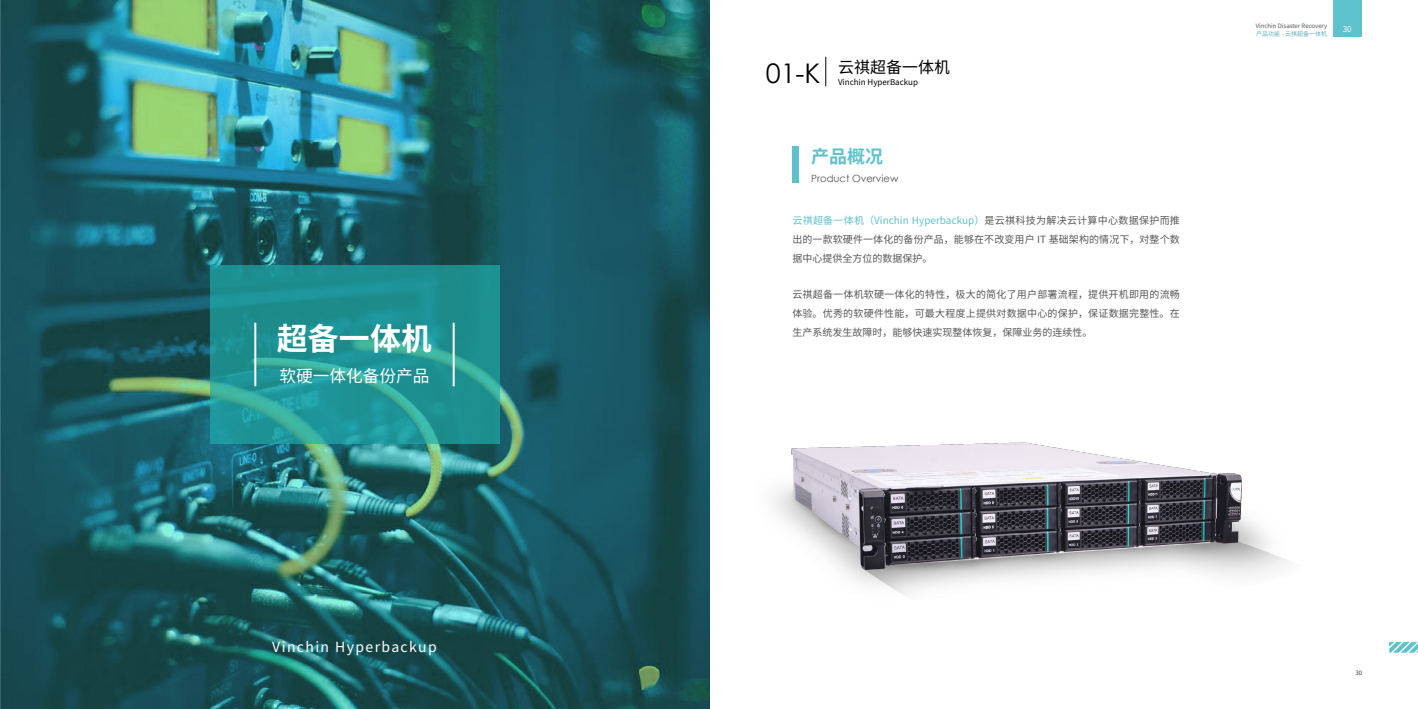
<style>
.page{position:relative;width:1418px;height:709px;background:#fff}
.page>*{position:absolute;margin:0;border:0;box-sizing:border-box;transform-origin:0 0}
.t1{font:700 31px "Source Han Sans CN";color:#fff}
.t2{font:700 18px "Source Han Sans CN";color:#5ec2cc}
.t3{font:16.7px "Source Han Sans CN";color:#fff}
.t4{font:16px "Source Han Sans CN";color:#000}
.t5{font:14px "Source Han Sans CN";letter-spacing:.1em;color:#fff}
.t6{font:10px/19px "Source Han Sans CN";letter-spacing:.01em;color:#595757;text-align:justify}
.t7{font:10px "Century Gothic";color:#595757}
.t8{font:8px "Source Han Sans CN";color:#000}
.t9{font:8px "Source Han Sans CN";color:#fff}
.t10{font:6px "Source Han Sans CN";color:#595757}
.t11{font:6px "Source Han Sans CN";color:#60b1ba}
.t12{font:6px "Source Han Sans CN";color:#3d3d3e}
.s1{font-family:"Century Gothic";font-size:27px}
.s2{color:#5ec2cc}
</style>
<div class="page">
<svg style="left:1389px;top:642px;width:28px;height:10px"></svg>
<div style="left:1332px;top:0;width:29px;height:37px;background:#5ec2cc"></div>
<img style="left:0;top:0;width:709px;height:709px">
<svg style="left:825px;top:57px;width:1px;height:29px"></svg>
<div style="left:792px;top:147px;width:6px;height:36px;background:#5ec2cc"></div>
<img style="left:773px;top:442px;width:517px;height:153px">
<svg style="left:210px;top:265px;width:289px;height:179px;background:#219594"></svg>
<hr style="left:254px;top:323px;width:2px;height:63px;background:#fff">
<hr style="left:452px;top:323px;width:2px;height:63px;background:#fff">
<h1 class="t1" style="left:277px;top:321px;width:156px">超备一体机</h1>
<h3 class="t3" style="left:279px;top:366px;width:152px">软硬一体化备份产品</h3>
<h3 class="t5" style="left:272px;top:639px;width:166px">Vinchin Hyperbackup</h3>
<h3 class="t4" style="left:765px;top:58px;width:186px"><span class="s1">01-K</span> 云祺超备一体机</h3>
<p class="t8" style="left:838px;top:78px;width:81px">Vinchin HyperBackup</p>
<h2 class="t2" style="left:811px;top:146px;width:73px">产品概况</h2>
<p class="t7" style="left:811px;top:171px;width:89px">Product Overview</p>
<p class="t6" style="left:792px;top:211px;width:389px"><span class="s2">云祺超备一体机（Vinchin Hyperbackup）</span>是云祺科技为解决云计算中心数据保护而推出的一款软硬件一体化的备份产品，能够在不改变用户 IT 基础架构的情况下，对整个数据中心提供全方位的数据保护。</p>
<p class="t6" style="left:792px;top:285px;width:389px">云祺超备一体机软硬一体化的特性，极大的简化了用户部署流程，提供开机即用的流畅体验。优秀的软硬件性能，可最大程度上提供对数据中心的保护，保证数据完整性。在生产系统发生故障时，能够快速实现整体恢复，保障业务的连续性。</p>
<p class="t10" style="left:1255px;top:23px;width:73px">Vinchin Disaster Recovery</p>
<p class="t11" style="left:1256px;top:31px;width:73px">产品功能 - 云祺超备一体机</p>
<p class="t9" style="left:1342px;top:24px;width:10px">30</p>
<p class="t12" style="left:1355px;top:669px;width:8px">30</p>
</div>
